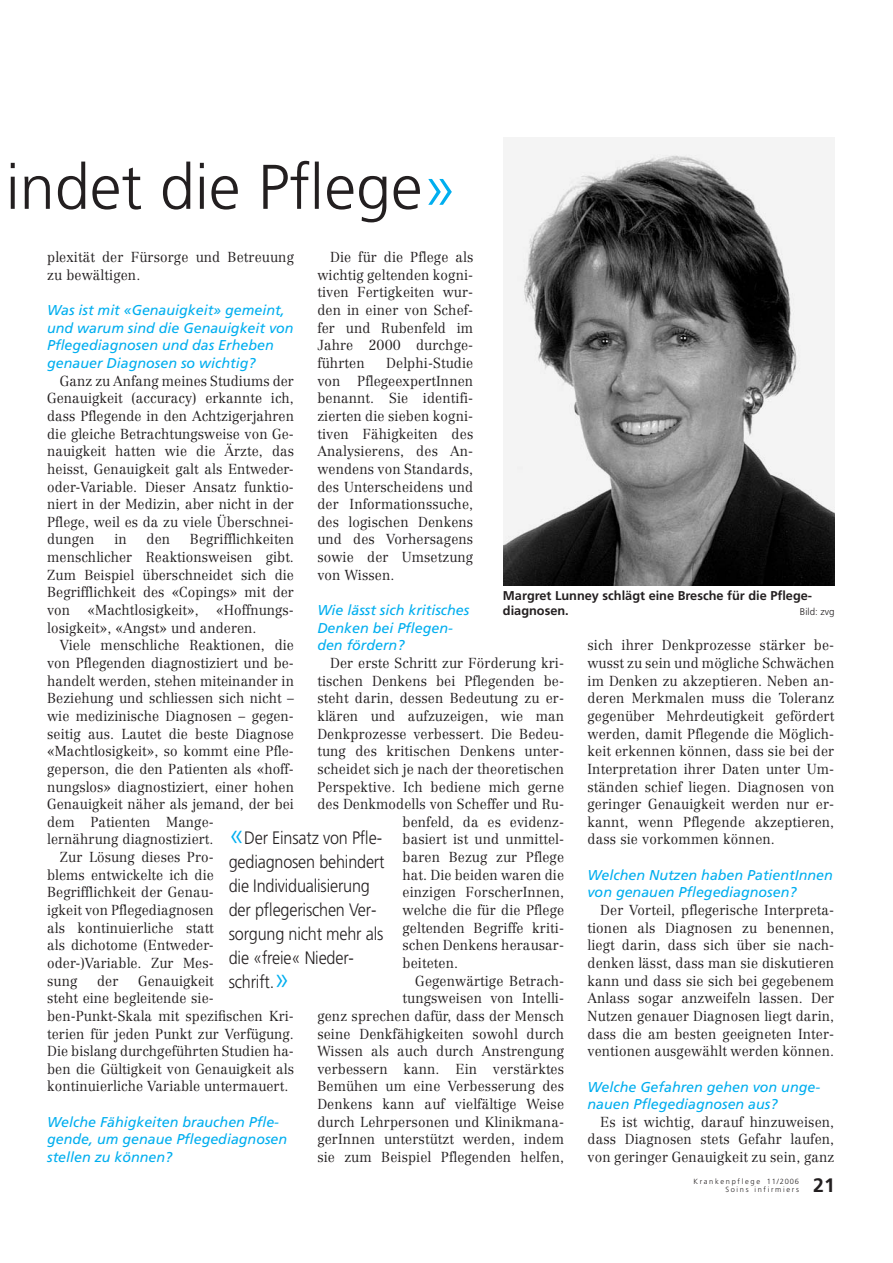
<style>
.page{position:relative;width:893px;height:1263px;background:#fff}
.page>*{position:absolute;margin:0;border:0;box-sizing:border-box;transform-origin:0 0}
.t1{font:300 63px "Frutiger";color:#231f20}
.t2{font:700 19.5px "Frutiger";color:#231f20}
.t3{font:300 18px/24px "Frutiger";letter-spacing:-.01em;color:#231f20;scale:.9 1}
.t4{font:300 14.25px/17.7px "Centennial";letter-spacing:.01em;color:#231f20;text-align:justify;scale:.95 1}
.t5{font:italic 14.25px/17.7px "Frutiger";color:#00aeef}
.t6{font:700 12.75px/15px "Frutiger";color:#231f20}
.t7{font:300 9.75px "Frutiger";color:#231f20}
.t8{font:300 7.5px/8.2px "Frutiger";letter-spacing:.22em;color:#231f20;text-align:right}
.s1{color:#00aeef}
.s2{font-size:30px;color:#00aeef}
</style>
<div class="page">
<img style="left:503px;top:138px;width:331px;height:447px">
<h1 class="t1" style="left:6px;top:162px;width:453px">indet die Pflege<span class="s1">»</span></h1>
<p class="t4" style="left:317px;top:249px;width:166px;text-indent:13px">Die für die Pflege als wichtig geltenden kogni&shy;tiven Fertigkeiten wur&shy;den in einer von Schef&shy;fer und Rubenfeld im Jahre 2000 durchge&shy;führten</p>
<p class="t4" style="left:47px;top:249px;width:261px">plexität der Fürsorge und Betreuung zu bewältigen.</p>
<p class="t5" style="left:47px;top:302px;width:248px">Was ist mit «Genauigkeit» gemeint, und warum sind die Genauigkeit von Pflegediagnosen und das Erheben genauer Diagnosen so wichtig?</p>
<p class="t4" style="left:47px;top:373px;width:261px;text-indent:13px">Ganz zu Anfang meines Studiums der Genauigkeit (accuracy) erkannte ich, dass Pflegende in den Achtzigerjahren die gleiche Betrachtungsweise von Ge&shy;nauigkeit hatten wie die Ärzte, das heisst, Genauigkeit galt als Entweder&shy;oder-Variable. Dieser Ansatz funktio&shy;niert in der Medizin, aber nicht in der Pflege, weil es da zu viele Überschnei&shy;dungen</p>
<p class="t4" style="left:317px;top:355px;width:166px;text-indent:69px">Delphi-Studie von PflegeexpertInnen benannt. Sie identifi&shy;zierten die sieben kogni&shy;tiven Fähigkeiten des Analysierens, des An&shy;wendens von Standards, des Unterscheidens und der Informationssuche, des logischen Denkens und des Vorhersagens sowie der Umsetzung von Wissen.</p>
<p class="t5" style="left:317px;top:602px;width:154px">Wie lässt sich kritisches<br>Denken bei Pflegen&shy;den fördern?</p>
<p class="t4" style="left:330px;top:655px;width:248px">Der erste Schritt zur Förderung kri-</p>
<p class="t4" style="left:317px;top:673px;width:261px">tischen Denkens bei Pflegenden be-</p>
<p class="t4" style="left:317px;top:691px;width:261px">steht darin, dessen Bedeutung zu er-</p>
<p class="t4" style="left:317px;top:708px;width:261px">klären und aufzuzeigen, wie man</p>
<p class="t4" style="left:317px;top:726px;width:261px">Denkprozesse verbessert. Die Bedeu-</p>
<p class="t4" style="left:317px;top:743px;width:261px">tung des kritischen Denkens unter-</p>
<p class="t4" style="left:317px;top:761px;width:261px">scheidet sich je nach der theoretischen</p>
<p class="t4" style="left:317px;top:779px;width:261px">Perspektive. Ich bediene mich gerne</p>
<p class="t4" style="left:317px;top:796px;width:261px">des Denkmodells von Scheffer und Ru-</p>
<p class="t4" style="left:402px;top:814px;width:171px">benfeld, da es evidenz-</p>
<p class="t4" style="left:402px;top:832px;width:171px">basiert ist und unmittel-</p>
<p class="t4" style="left:402px;top:849px;width:171px">baren Bezug zur Pflege</p>
<p class="t4" style="left:402px;top:867px;width:171px">hat. Die beiden waren die</p>
<p class="t4" style="left:402px;top:885px;width:171px">einzigen ForscherInnen,</p>
<p class="t4" style="left:402px;top:902px;width:171px">welche die für die Pflege</p>
<p class="t4" style="left:402px;top:920px;width:171px">geltenden Begriffe kriti-</p>
<p class="t4" style="left:402px;top:938px;width:171px">schen Denkens herausar-</p>
<p class="t4" style="left:402px;top:955px;width:60px">beiteten.</p>
<p class="t4" style="left:415px;top:973px;width:158px">Gegenwärtige Betrach-</p>
<p class="t4" style="left:402px;top:991px;width:171px">tungsweisen von Intelli-</p>
<p class="t4" style="left:317px;top:1008px;width:261px">genz sprechen dafür, dass der Mensch</p>
<p class="t4" style="left:317px;top:1026px;width:261px">seine Denkfähigkeiten sowohl durch</p>
<p class="t4" style="left:317px;top:1043px;width:261px">Wissen als auch durch Anstrengung</p>
<p class="t4" style="left:317px;top:1061px;width:261px">verbessern kann. Ein verstärktes</p>
<p class="t4" style="left:317px;top:1079px;width:261px">Bemühen um eine Verbesserung des</p>
<p class="t4" style="left:317px;top:1096px;width:261px">Denkens kann auf vielfältige Weise</p>
<p class="t4" style="left:317px;top:1114px;width:261px">durch Lehrpersonen und Klinikmana-</p>
<p class="t4" style="left:317px;top:1132px;width:261px">gerInnen unterstützt werden, indem</p>
<p class="t4" style="left:317px;top:1149px;width:261px">sie zum Beispiel Pflegenden helfen,</p>
<p class="t4" style="left:47px;top:532px;width:261px;text-indent:143px">Begrifflichkeiten menschlicher Reaktionsweisen gibt.<br>Zum Beispiel überschneidet sich die Begrifflichkeit des «Copings» mit der von «Machtlosigkeit», «Hoffnungs&shy;losigkeit», «Angst» und anderen.</p>
<p class="t4" style="left:60px;top:638px;width:248px">Viele menschliche Reaktionen, die</p>
<p class="t4" style="left:47px;top:655px;width:261px">von Pflegenden diagnostiziert und be-</p>
<p class="t4" style="left:47px;top:673px;width:261px">handelt werden, stehen miteinander in</p>
<p class="t4" style="left:47px;top:691px;width:261px">Beziehung und schliessen sich nicht –</p>
<p class="t4" style="left:47px;top:708px;width:261px">wie medizinische Diagnosen – gegen-</p>
<p class="t4" style="left:47px;top:726px;width:261px">seitig aus. Lautet die beste Diagnose</p>
<p class="t4" style="left:47px;top:743px;width:261px">«Machtlosigkeit», so kommt eine Pfle-</p>
<p class="t4" style="left:47px;top:761px;width:261px">geperson, die den Patienten als «hoff-</p>
<p class="t4" style="left:47px;top:779px;width:261px">nungslos» diagnostiziert, einer hohen</p>
<p class="t4" style="left:47px;top:796px;width:261px">Genauigkeit näher als jemand, der bei</p>
<p class="t4" style="left:47px;top:814px;width:177px">dem Patienten Mange-</p>
<p class="t4" style="left:47px;top:832px;width:176px">lernährung diagnostiziert.</p>
<p class="t4" style="left:60px;top:849px;width:163px">Zur Lösung dieses Pro-</p>
<p class="t4" style="left:47px;top:867px;width:177px">blems entwickelte ich die</p>
<p class="t4" style="left:47px;top:885px;width:177px">Begrifflichkeit der Genau-</p>
<p class="t4" style="left:47px;top:902px;width:177px">igkeit von Pflegediagnosen</p>
<p class="t4" style="left:47px;top:920px;width:177px">als kontinuierliche statt</p>
<p class="t4" style="left:47px;top:938px;width:177px">als dichotome (Entweder-</p>
<p class="t4" style="left:47px;top:955px;width:177px">oder-)Variable. Zur Mes-</p>
<p class="t4" style="left:47px;top:973px;width:33px">sung</p>
<p class="t4" style="left:97px;top:973px;width:24px">der</p>
<p class="t4" style="left:114px;top:532px;width:15px">in</p>
<p class="t4" style="left:147px;top:532px;width:26px">den</p>
<p class="t6" style="left:503px;top:589px;width:311px">Margret Lunney schlägt eine Bresche für die Pflege&shy;diagnosen.</p>
<p class="t7" style="left:799px;top:608px;width:36px">Bild: zvg</p>
<p class="t4" style="left:587px;top:638px;width:261px">sich ihrer Denkprozesse stärker be&shy;wusst zu sein und mögliche Schwächen im Denken zu akzeptieren. Neben an&shy;deren Merkmalen muss die Toleranz gegenüber Mehrdeutigkeit gefördert werden, damit Pflegende die Möglich&shy;keit erkennen können, dass sie bei der Interpretation ihrer Daten unter Um&shy;ständen schief liegen. Diagnosen von geringer Genauigkeit werden nur er&shy;kannt, wenn Pflegende akzeptieren, dass sie vorkommen können.</p>
<p class="t5" style="left:587px;top:867px;width:247px">Welchen Nutzen haben PatientInnen von genauen Pflegediagnosen?</p>
<p class="t4" style="left:587px;top:902px;width:261px;text-indent:13px">Der Vorteil, pflegerische Interpreta&shy;tionen als Diagnosen zu benennen, liegt darin, dass sich über sie nach&shy;denken lässt, dass man sie diskutieren kann und dass sie sich bei gegebenem Anlass sogar anzweifeln lassen. Der Nutzen genauer Diagnosen liegt darin, dass die am besten geeigneten Inter&shy;ventionen ausgewählt werden können.</p>
<p class="t5" style="left:587px;top:1079px;width:234px">Welche Gefahren gehen von unge&shy;nauen Pflegediagnosen aus?</p>
<p class="t4" style="left:587px;top:1114px;width:261px;text-indent:13px">Es ist wichtig, darauf hinzuweisen, dass Diagnosen stets Gefahr laufen, von geringer Genauigkeit zu sein, ganz</p>
<p class="t3" style="left:229px;top:827px;width:175px"><span class="s2">«</span>Der Einsatz von Pfle&shy;gediagnosen behindert die Individualisierung der pflegerischen Ver&shy;sorgung nicht mehr als die «freie« Nieder&shy;schrift.<span class="s2">»</span></p>
<p class="t4" style="left:47px;top:973px;width:261px;text-align:left;text-indent:91px">Genauigkeit<br>steht eine begleitende sie&shy;ben-Punkt-Skala mit spezifischen Kri&shy;terien für jeden Punkt zur Verfügung.<br>Die bislang durchgeführten Studien ha&shy;ben die Gültigkeit von Genauigkeit als kontinuierliche Variable untermauert.</p>
<p class="t5" style="left:47px;top:1114px;width:241px">Welche Fähigkeiten brauchen Pfle&shy;gende, um genaue Pflegediagnosen stellen zu können?</p>
<p class="t8" style="left:693px;top:1178px;width:107px">Krankenpflege 11/2006<br>Soins infirmiers</p>
<h2 class="t2" style="left:813px;top:1178px;width:23px">21</h2>
</div>
